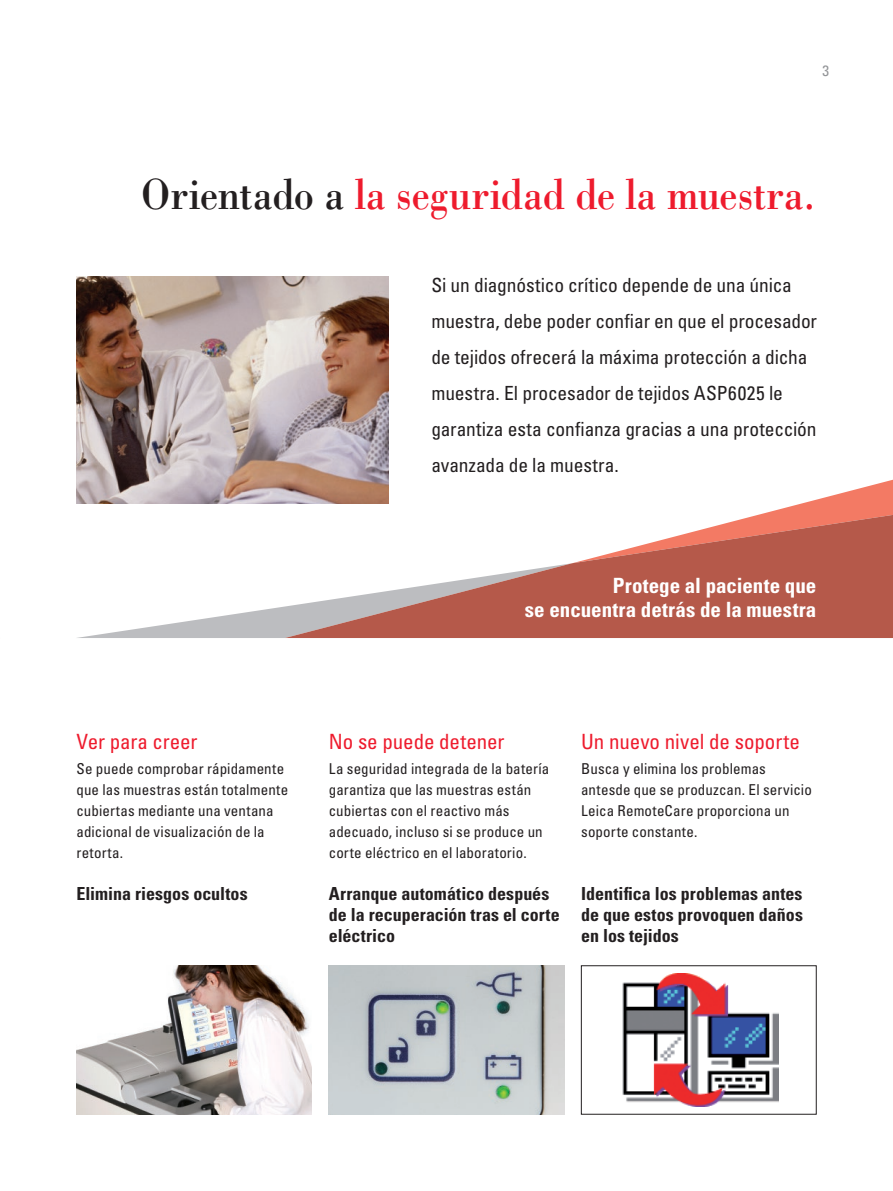
<style>
.page{position:relative;width:893px;height:1191px;background:#fff}
.page>*{position:absolute;margin:0;border:0;box-sizing:border-box;transform-origin:0 0}
.t1{font:45px "Leicana";letter-spacing:-.005em;color:#ee1b2d}
.t2{font:condensed 21px "Univers";letter-spacing:-.005em;color:#ee1b2d}
.t3{font:700 condensed 21px/23.2px "Univers";color:#fff;text-align:right}
.t4{font:condensed 19.5px/36px "Univers";letter-spacing:-.005em;color:#231f20}
.t5{font:700 condensed 18px/21px "Univers";color:#231f20}
.t6{font:condensed 15px/21px "Univers";letter-spacing:.01em;color:#231f20}
.t7{font:condensed 15px "Univers";color:#939598}
.s1{color:#231f20}
</style>
<div class="page">
<img style="left:77px;top:965px;width:235px;height:149px">
<img style="left:329px;top:965px;width:235px;height:149px">
<img style="left:622px;top:973px;width:156px;height:133px">
<div style="left:581px;top:965px;width:235px;height:149px;border:1px solid #231f20"></div>
<img style="left:77px;top:276px;width:311px;height:204px">
<svg style="left:76px;top:480px;width:817px;height:158px"></svg>
<svg style="left:285px;top:515px;width:608px;height:123px;fill:#b5594a"></svg>
<p class="t7" style="left:822px;top:61px;width:8px">3</p>
<h1 class="t1" style="left:141px;top:166px;width:677px"><span class="s1">Orientado a</span> la seguridad de la muestra.</h1>
<p class="t4" style="left:431px;top:267px;width:387px">Si un diagnóstico crítico depende de una única muestra, debe poder confiar en que el procesador de tejidos ofrecerá la máxima protección a dicha muestra. El procesador de tejidos ASP6025 le garantiza esta confianza gracias a una protección avanzada de la muestra.</p>
<h2 class="t3" style="left:525px;top:574px;width:293px">Protege al paciente que<br>se encuentra detrás de la muestra</h2>
<h2 class="t2" style="left:77px;top:728px;width:123px">Ver para creer</h2>
<p class="t6" style="left:77px;top:757px;width:213px">Se puede comprobar rápidamente que las muestras están totalmente cubiertas mediante una ventana adicional de visualización de la retorta.</p>
<p class="t5" style="left:77px;top:883px;width:173px">Elimina riesgos ocultos</p>
<h2 class="t2" style="left:329px;top:728px;width:177px">No se puede detener</h2>
<p class="t6" style="left:329px;top:757px;width:222px">La seguridad integrada de la batería garantiza que las muestras están cubiertas con el reactivo más adecuado, incluso si se produce un corte eléctrico en el laboratorio.</p>
<p class="t5" style="left:329px;top:883px;width:232px">Arranque automático después de la recuperación tras el corte eléctrico</p>
<h2 class="t2" style="left:581px;top:728px;width:220px">Un nuevo nivel de soporte</h2>
<p class="t6" style="left:581px;top:757px;width:232px">Busca y elimina los problemas antesde que se produzcan. El servicio<br>Leica RemoteCare proporciona un soporte constante.</p>
<p class="t5" style="left:581px;top:883px;width:223px;text-align:justify">Identifica los problemas antes de que estos provoquen daños en los tejidos</p>
</div>
